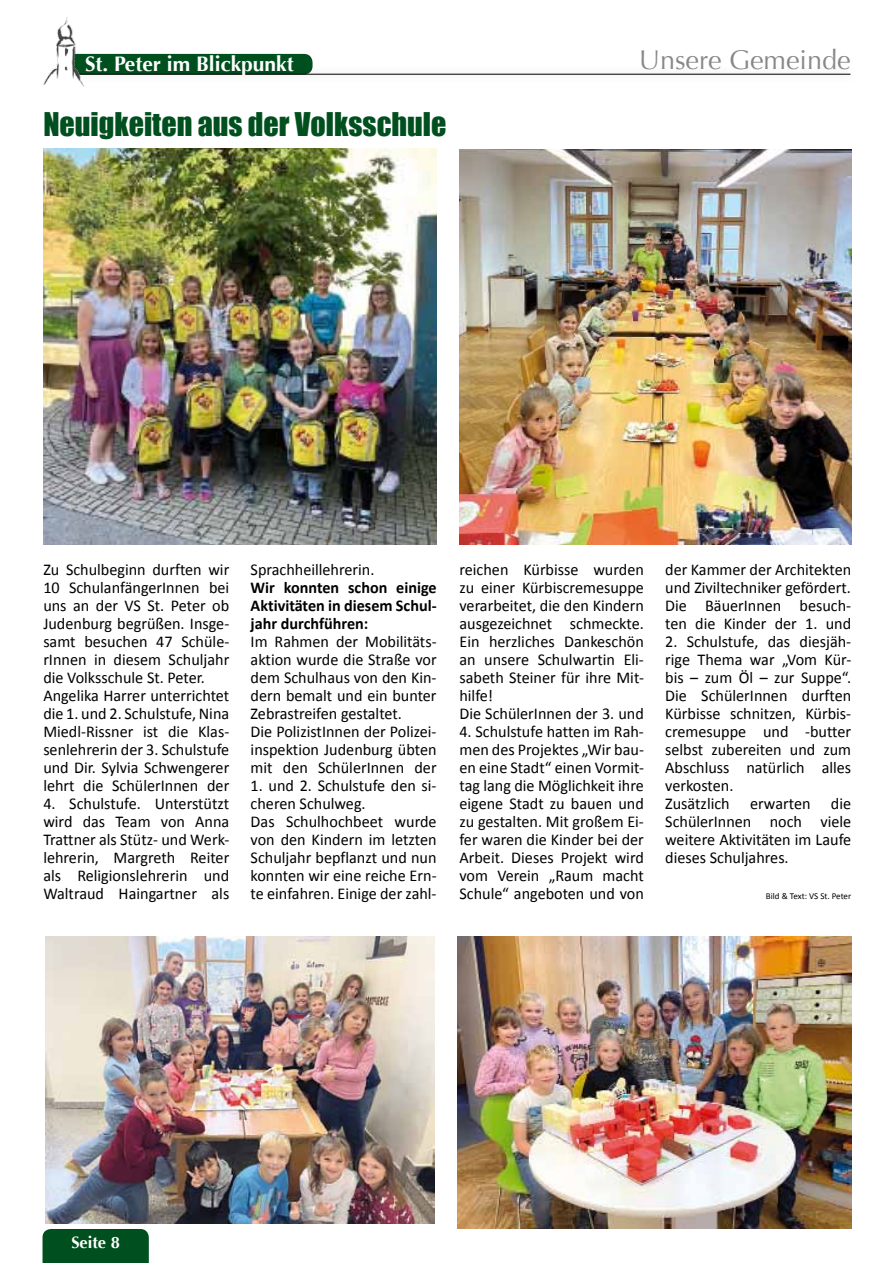
<style>
.page{position:relative;width:893px;height:1263px;background:#fff}
.page>*{position:absolute;margin:0;border:0;box-sizing:border-box;transform-origin:0 0}
.t1{font:30px "Impact";color:#00501f}
.t2{font:27px "Optima";color:#87888a}
.t3{font:700 21px "Optima";color:#fff}
.t4{font:16.5px/18px "Calibri";color:#000}
.t5{font:700 16.5px/18px "Calibri";color:#000;text-align:justify}
.t6{font:700 16.5px "Optima";color:#fff}
.t7{font:9px "Calibri";letter-spacing:-.005em;color:#000}
</style>
<div class="page">
<div style="left:65px;top:54px;width:248px;height:21px;background:#00501f;border-radius:9px"></div>
<div style="left:69px;top:64px;width:788px;height:21px;background:#000;opacity:.46"></div>
<hr style="left:79px;top:74px;width:771px;height:1px;background:#000">
<img style="left:43px;top:17px;width:44px;height:69px">
<div style="left:43px;top:1229px;width:106px;height:34px;background:#00501f"></div>
<img style="left:43px;top:149px;width:394px;height:396px">
<img style="left:460px;top:149px;width:392px;height:396px">
<img style="left:45px;top:936px;width:389px;height:287px">
<img style="left:458px;top:936px;width:393px;height:293px">
<p class="t3" style="left:85px;top:52px;width:210px">St. Peter im Blickpunkt</p>
<h1 class="t1" style="left:43px;top:101px;width:405px">Neuigkeiten aus der Volksschule</h1>
<h2 class="t2" style="left:639px;top:45px;width:213px">Unsere Gemeinde</h2>
<p class="t4" style="left:43px;top:560px;width:188px">Zu Schulbeginn durften wir<br>10 SchulanfängerInnen bei uns an der VS St. Peter ob<br>Judenburg begrüßen. Insge&shy;samt besuchen 47 Schüle&shy;rInnen in diesem Schuljahr die Volksschule St. Peter.<br>Angelika Harrer unterrichtet die 1. und 2. Schulstufe, Nina<br>Miedl-Rissner ist die Klas&shy;senlehrerin der 3. Schulstufe und Dir. Sylvia Schwengerer lehrt die SchülerInnen der</p>
<p class="t4" style="left:43px;top:794px;width:188px;text-align:justify">4. Schulstufe. Unterstützt wird das Team von Anna Trattner als Stütz- und Werk&shy;lehrerin, Margreth Reiter als Religionslehrerin und Waltraud Haingartner als</p>
<p class="t4" style="left:251px;top:560px;width:125px">Sprachheillehrerin.</p>
<p class="t5" style="left:251px;top:578px;width:188px">Wir konnten schon einige Aktivitäten in diesem Schul&shy;jahr durchführen:</p>
<p class="t4" style="left:251px;top:632px;width:188px">Im Rahmen der Mobilitäts&shy;aktion wurde die Straße vor dem Schulhaus von den Kin&shy;dern bemalt und ein bunter<br>Zebrastreifen gestaltet.<br>Die PolizistInnen der Polizei&shy;inspektion Judenburg übten mit den SchülerInnen der</p>
<p class="t4" style="left:251px;top:776px;width:187px">1. und 2. Schulstufe den si&shy;cheren Schulweg.<br>Das Schulhochbeet wurde von den Kindern im letzten<br>Schuljahr bepflanzt und nun konnten wir eine reiche Ern&shy;te einfahren. Einige der zahl-</p>
<p class="t4" style="left:459px;top:560px;width:186px">reichen Kürbisse wurden zu einer Kürbiscremesuppe verarbeitet, die den Kindern ausgezeichnet schmeckte.<br>Ein herzliches Dankeschön an unsere Schulwartin Eli&shy;sabeth Steiner für ihre Mit&shy;hilfe!<br>Die SchülerInnen der 3. und</p>
<p class="t4" style="left:459px;top:722px;width:186px;text-align:justify">4. Schulstufe hatten im Rah&shy;men des Projektes „Wir bau&shy;en eine Stadt“ einen Vormit&shy;tag lang die Möglichkeit ihre eigene Stadt zu bauen und zu gestalten. Mit großem Ei&shy;fer waren die Kinder bei der Arbeit. Dieses Projekt wird vom Verein „Raum macht Schule“ angeboten und von</p>
<p class="t4" style="left:665px;top:560px;width:188px;text-align:justify">der Kammer der Architekten und Ziviltechniker gefördert.<br>Die BäuerInnen besuch&shy;ten die Kinder der 1. und</p>
<p class="t4" style="left:665px;top:632px;width:188px">2. Schulstufe, das diesjäh&shy;rige Thema war „Vom Kür&shy;bis – zum Öl – zur Suppe“.<br>Die SchülerInnen durften<br>Kürbisse schnitzen, Kürbis&shy;cremesuppe und -butter selbst zubereiten und zum<br>Abschluss natürlich alles verkosten.<br>Zusätzlich erwarten die<br>SchülerInnen noch viele weitere Aktivitäten im Laufe dieses Schuljahres.</p>
<p class="t7" style="left:766px;top:890px;width:87px">Bild &amp; Text: VS St. Peter</p>
<p class="t6" style="left:71px;top:1233px;width:50px">Seite 8</p>
</div>
